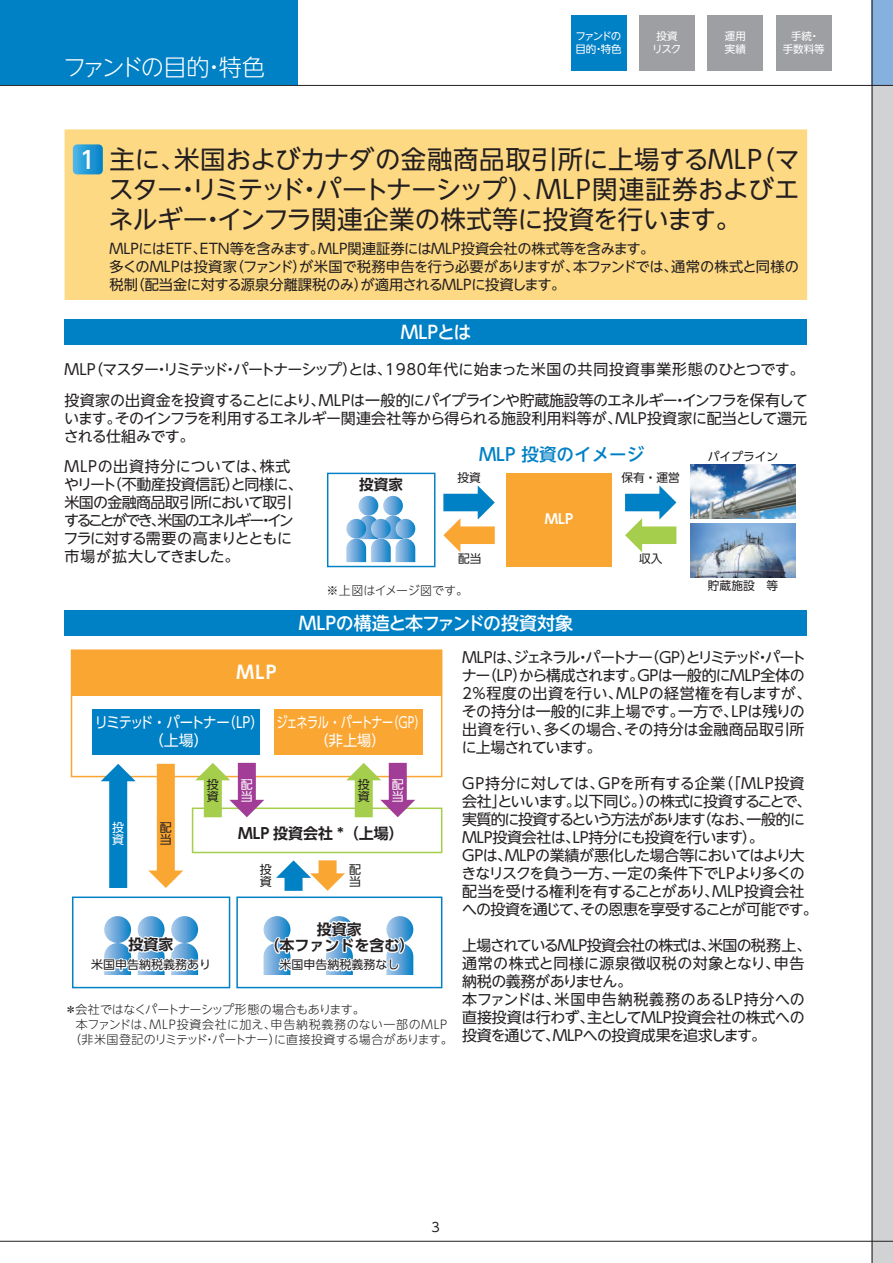
<style>
.page{position:relative;width:893px;height:1263px;background:#fff}
.page>*{position:absolute;margin:0;border:0;box-sizing:border-box;transform-origin:0 0}
.t1{font:25.5px/30px "UD Shin Go NT Pro";letter-spacing:-.015em;color:#231f20;text-align:justify}
.t2{font:300 23.25px "UD Shin Go NT Pro";letter-spacing:-.11em;color:#fff}
.t3{font:500 18px "UD Shin Go NT Pro";letter-spacing:-.01em;color:#fff}
.t4{font:700 18px "UD Shin Go Pro De";color:#fff}
.t5{font:500 17.55px "UD Shin Go NT Pro";color:#0080c5}
.t6{font:15px/18px "UD Shin Go NT Pro";letter-spacing:-.045em;color:#231f20}
.t7{font:15px/18px "UD Shin Go NT Pro";letter-spacing:-.025em;color:#231f20}
.t8{font:700 15px/16.5px "UD Shin Go Pro De";color:#231f20;text-align:center}
.t9{font:15px/18px "UD Shin Go Pro";letter-spacing:-.035em;color:#fff;text-align:center;scale:.74 1}
.t10{font:15px/18px "UD Shin Go Pro";letter-spacing:-.08em;color:#fff;text-align:center;scale:.89 1}
.t11{font:700 14.55px "UD Shin Go Pro De";color:#231f20}
.t12{font:14.25px/18px "UD Shin Go NT Pro";letter-spacing:-.01em;color:#231f20}
.t13{font:700 13.65px "UD Shin Go Pro De";color:#fff}
.t14{font:12.75px "UD Shin Go NT Pro";color:#231f20}
.t15{font:300 12px "UD Shin Go NT Pro";letter-spacing:.005em;color:#231f20}
.t16{font:300 12px "UD Shin Go NT Pro";letter-spacing:.055em;color:#231f20}
.t17{font:12px/12px "UD Shin Go Pro";color:#231f20}
.t18{font:300 12px "UD Shin Go NT Pro";letter-spacing:-.03em;color:#231f20}
.t19{font:300 12px "UD Shin Go NT Pro";letter-spacing:-.015em;color:#231f20}
.t20{font:12px/12px "UD Shin Go Pro";color:#fff}
.t21{font:11.7px "UD Shin Go Pro";color:#231f20}
.t22{font:10.5px/12.6px "UD Shin Go NT Pro";color:#fff;text-align:center}
.t23{font:10.5px/12.6px "UD Shin Go NT Pro";letter-spacing:-.135em;color:#fff}
.s1{font-weight:500;font-size:24px;color:#fff}
</style>
<div class="page">
<div style="left:872px;top:85px;width:21px;height:1178px;background:#d1d2d4"></div>
<div style="left:872px;top:0;width:21px;height:85px;background:#86b1de"></div>
<hr style="left:0;top:1241px;width:893px;height:1px;background:#231f20">
<hr style="left:0;top:85px;width:893px;height:1px;background:#231f20">
<hr style="left:872px;top:0;width:1px;height:1263px;background:#231f20">
<div style="left:0;top:0;width:298px;height:85px;background:#0080c5"></div>
<div style="left:65px;top:129px;width:742px;height:171px;background:#fed984"></div>
<svg style="left:73px;top:144px;width:30px;height:30px"></svg>
<div style="left:65px;top:320px;width:742px;height:25px;background:#0080c5"></div>
<div style="left:65px;top:611px;width:742px;height:25px;background:#0080c5"></div>
<div style="left:71px;top:649px;width:371px;height:128px;border:2px solid #faa633"></div>
<div style="left:72px;top:896px;width:158px;height:92px;border:2px solid #0080c5"></div>
<div style="left:236px;top:896px;width:206px;height:92px;border:2px solid #0080c5"></div>
<div style="left:72px;top:650px;width:370px;height:45px;background:#faa633"></div>
<div style="left:93px;top:709px;width:167px;height:45px;background:#0080c5"></div>
<div style="left:274px;top:709px;width:149px;height:45px;background:#faa633"></div>
<div style="left:109px;top:779px;width:18px;height:109px;background:#0080c5"></div>
<svg style="left:101px;top:764px;width:35px;height:17px"></svg>
<div style="left:157px;top:764px;width:18px;height:109px;background:#faa633"></div>
<svg style="left:148px;top:870px;width:35px;height:18px"></svg>
<div style="left:192px;top:807px;width:250px;height:46px;border:2px solid #a4ce4c"></div>
<div style="left:204px;top:778px;width:18px;height:39px;background:#a4ce4c"></div>
<svg style="left:195px;top:763px;width:35px;height:17px"></svg>
<div style="left:238px;top:763px;width:18px;height:39px;background:#a13d96"></div>
<svg style="left:229px;top:800px;width:35px;height:17px"></svg>
<div style="left:355px;top:778px;width:18px;height:39px;background:#a4ce4c"></div>
<svg style="left:346px;top:763px;width:35px;height:17px"></svg>
<div style="left:389px;top:763px;width:18px;height:39px;background:#a13d96"></div>
<svg style="left:380px;top:800px;width:35px;height:17px"></svg>
<svg style="left:276px;top:860px;width:69px;height:31px"></svg>
<svg style="left:264px;top:916px;width:26px;height:27px"></svg>
<svg style="left:326px;top:916px;width:27px;height:27px"></svg>
<svg style="left:386px;top:916px;width:27px;height:27px"></svg>
<svg style="left:104px;top:916px;width:27px;height:27px"></svg>
<svg style="left:138px;top:916px;width:27px;height:27px"></svg>
<svg style="left:171px;top:916px;width:27px;height:27px"></svg>
<svg style="left:104px;top:935px;width:95px;height:40px"></svg>
<svg style="left:264px;top:919px;width:149px;height:56px"></svg>
<div style="left:506px;top:473px;width:106px;height:93px;background:#faa633"></div>
<div style="left:327px;top:473px;width:108px;height:94px;border:1px solid #0080c5"></div>
<svg style="left:359px;top:496px;width:19px;height:20px"></svg>
<svg style="left:383px;top:496px;width:20px;height:20px"></svg>
<svg style="left:346px;top:516px;width:69px;height:46px"></svg>
<svg style="left:396px;top:519px;width:19px;height:20px"></svg>
<div style="left:443px;top:494px;width:37px;height:17px;background:#0080c5"></div>
<svg style="left:478px;top:486px;width:17px;height:34px"></svg>
<div style="left:458px;top:526px;width:37px;height:18px;background:#faa633"></div>
<svg style="left:443px;top:518px;width:17px;height:34px"></svg>
<div style="left:625px;top:494px;width:37px;height:17px;background:#0080c5"></div>
<svg style="left:659px;top:485px;width:17px;height:35px"></svg>
<div style="left:640px;top:526px;width:36px;height:18px;background:#a4ce4c"></div>
<svg style="left:625px;top:518px;width:17px;height:34px"></svg>
<img style="left:690px;top:523px;width:106px;height:55px">
<img style="left:690px;top:464px;width:106px;height:55px">
<div style="left:571px;top:15px;width:56px;height:56px;background:#0080c5"></div>
<div style="left:639px;top:15px;width:56px;height:56px;background:#9d9fa2"></div>
<div style="left:707px;top:15px;width:56px;height:56px;background:#9d9fa2"></div>
<div style="left:776px;top:15px;width:56px;height:56px;background:#9d9fa2"></div>
<h2 class="t2" style="left:63px;top:48px;width:204px">ファンドの目的・特色</h2>
<p class="t23" style="left:575px;top:30px;width:48px">ファンドの目的・特色</p>
<p class="t22" style="left:652px;top:30px;width:31px">投資リスク</p>
<p class="t22" style="left:725px;top:30px;width:22px;text-align:left">運用実績</p>
<p class="t22" style="left:783px;top:30px;width:43px">手続・<br>手数料等</p>
<h1 class="t1" style="left:108px;top:144px;width:693px;text-indent:-29px"><span class="s1">1</span> 主に、米国およびカナダの金融商品取引所に上場するMLP（マスター・リミテッド・パートナーシップ）、MLP関連証券およびエネルギー・インフラ関連企業の株式等に投資を行います。</h1>
<p class="t12" style="left:110px;top:239px;width:691px">MLPにはETF、ETN等を含みます。MLP関連証券にはMLP投資会社の株式等を含みます。<br>多くのMLPは投資家（ファンド）が米国で税務申告を行う必要がありますが、本ファンドでは、通常の株式と同様の税制（配当金に対する源泉分離課税のみ）が適用されるMLPに投資します。</p>
<p class="t3" style="left:401px;top:318px;width:72px">MLPとは</p>
<p class="t6" style="left:65px;top:353px;width:745px;line-height:30.8px">MLP（マスター・リミテッド・パートナーシップ）とは、1980年代に始まった米国の共同投資事業形態のひとつです。投資家の出資金を投資することにより、MLPは一般的にパイプラインや貯蔵施設等のエネルギー・インフラを保有して</p>
<p class="t6" style="left:64px;top:409px;width:745px">います。そのインフラを利用するエネルギー関連会社等から得られる施設利用料等が、MLP投資家に配当として還元される仕組みです。</p>
<p class="t6" style="left:64px;top:457px;width:241px">MLPの出資持分については、株式やリート（不動産投資信託）と同様に、米国の金融商品取引所において取引することができ、米国のエネルギー・インフラに対する需要の高まりとともに市場が拡大してきました。</p>
<p class="t5" style="left:479px;top:440px;width:167px">MLP 投資のイメージ</p>
<p class="t21" style="left:708px;top:447px;width:72px">パイプライン</p>
<p class="t21" style="left:621px;top:468px;width:60px">保有・運営</p>
<p class="t11" style="left:359px;top:472px;width:45px">投資家</p>
<p class="t21" style="left:457px;top:468px;width:25px">投資</p>
<p class="t13" style="left:545px;top:508px;width:30px">MLP</p>
<p class="t21" style="left:458px;top:549px;width:25px">配当</p>
<p class="t21" style="left:639px;top:549px;width:25px">収入</p>
<p class="t21" style="left:708px;top:576px;width:72px">貯蔵施設　等</p>
<p class="t19" style="left:326px;top:580px;width:143px">※上図はイメージ図です。</p>
<p class="t3" style="left:299px;top:609px;width:276px">MLPの構造と本ファンドの投資対象</p>
<p class="t6" style="left:462px;top:648px;width:351px">ＭＬＰは、ジェネラル・パートナー（ＧＰ）とリミテッド・パートナー（ＬＰ）から構成されます。ＧＰは一般的にＭＬＰ全体の<br>2%程度の出資を行い、ＭＬＰの経営権を有しますが、その持分は一般的に非上場です。一方で、ＬＰは残りの出資を行い、多くの場合、その持分は金融商品取引所に上場されています。</p>
<p class="t6" style="left:461px;top:774px;width:358px">ＧＰ持分に対しては、ＧＰを所有する企業（「ＭＬＰ投資会社」といいます。以下同じ。）の株式に投資することで、実質的に投資するという方法があります（なお、一般的に<br>ＭＬＰ投資会社は、ＬＰ持分にも投資を行います）。<br>ＧＰは、ＭＬＰの業績が悪化した場合等においてはより大きなリスクを負う一方、一定の条件下でＬＰより多くの配当を受ける権利を有することがあり、ＭＬＰ投資会社への投資を通じて、その恩恵を享受することが可能です。</p>
<p class="t7" style="left:462px;top:936px;width:351px">上場されているＭＬＰ投資会社の株式は、米国の税務上、通常の株式と同様に源泉徴収税の対象となり、申告納税の義務がありません。<br>本ファンドは、米国申告納税義務のあるLP持分への直接投資は行わず、主としてMLP投資会社の株式への投資を通じて、MLPへの投資成果を追求します。</p>
<p class="t4" style="left:237px;top:658px;width:42px">MLP</p>
<p class="t10" style="left:95px;top:713px;width:191px">リミテッド ・ パートナー（LP）（上場）</p>
<p class="t9" style="left:277px;top:713px;width:203px">ジェネラル ・ パートナー（GP）（非上場）</p>
<p class="t17" style="left:207px;top:778px;width:13px">投資</p>
<p class="t20" style="left:241px;top:778px;width:13px">配当</p>
<p class="t17" style="left:358px;top:778px;width:13px">投資</p>
<p class="t20" style="left:392px;top:778px;width:13px">配当</p>
<p class="t20" style="left:112px;top:821px;width:13px">投資</p>
<p class="t17" style="left:160px;top:821px;width:13px">配当</p>
<p class="t8" style="left:238px;top:824px;width:167px">MLP 投資会社 *（上場）</p>
<p class="t17" style="left:260px;top:863px;width:13px">投資</p>
<p class="t17" style="left:349px;top:863px;width:13px">配当</p>
<p class="t8" style="left:264px;top:920px;width:151px">投資家<br>（本ファンドを含む）</p>
<p class="t8" style="left:129px;top:936px;width:46px">投資家</p>
<p class="t17" style="left:91px;top:958px;width:121px">米国申告納税義務あり</p>
<p class="t17" style="left:279px;top:958px;width:121px">米国申告納税義務なし</p>
<p class="t18" style="left:65px;top:999px;width:302px">＊会社ではなくパートナーシップ形態の場合もあります。</p>
<p class="t16" style="left:76px;top:1014px;width:373px">本ファンドは、MLP投資会社に加え、申告納税義務のない一部のMLP</p>
<p class="t15" style="left:69px;top:1029px;width:385px">（非米国登記のリミテッド・パートナー）に直接投資する場合があります。</p>
<p class="t14" style="left:432px;top:1216px;width:10px">3</p>
</div>
